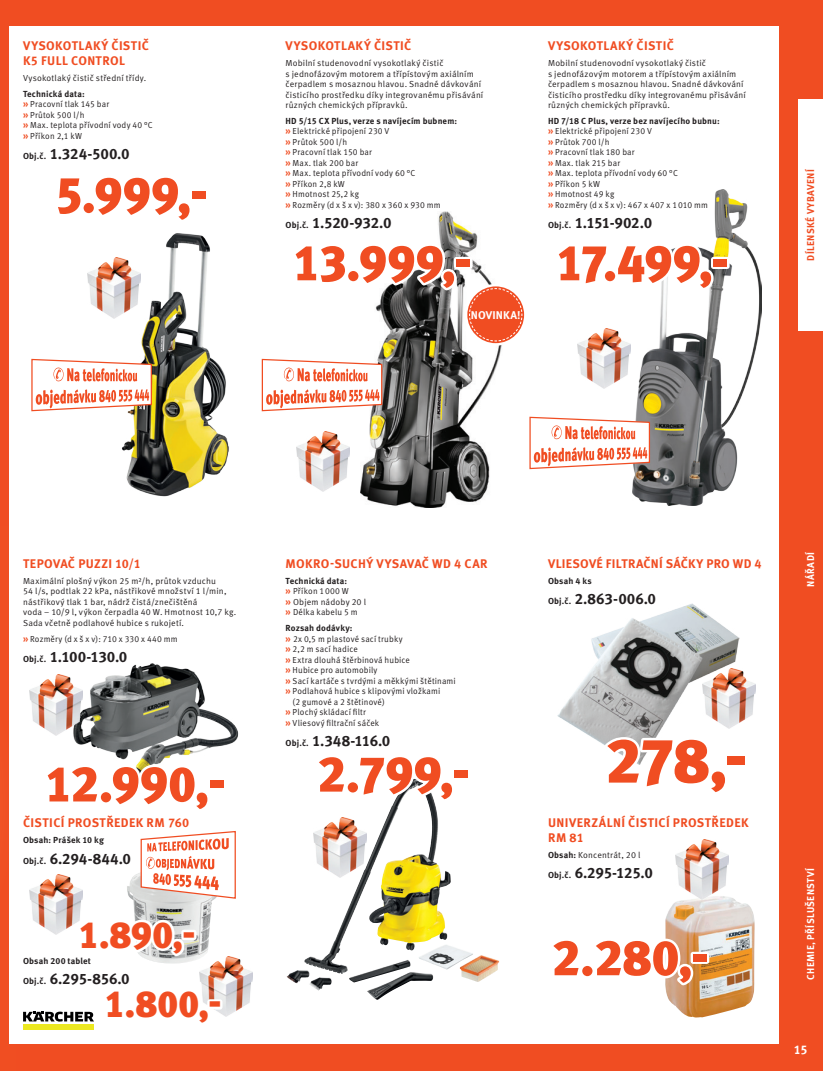
<style>
.page{position:relative;width:823px;height:1071px;background:#fff}
.page>*{position:absolute;margin:0;border:0;box-sizing:border-box;transform-origin:0 0}
.t1{font:900 62.5px "Meta Pro";color:#f04d22}
.t2{font:900 50px "Meta Pro";letter-spacing:-.005em;color:#f04d22}
.t3{font:900 37.5px/69.5px "Meta Pro";color:#f04d22}
.t4{font:700 15px "Meta Pro";letter-spacing:-.015em;color:#231f20}
.t5{font:700 12.5px/15px "Meta Pro";letter-spacing:.03em;color:#f04d22}
.t6{font:700 12.5px "Meta Pro";color:#fff}
.t7{font:700 11.25px "Meta Pro";letter-spacing:.005em;color:#fff}
.t8{font:700 10px "Meta Pro";letter-spacing:.04em;color:#fff}
.t9{font:700 10px "Meta Pro";letter-spacing:.04em;color:#f04d22}
.t10{font:8.75px/10.5px "Meta Pro Norm";letter-spacing:.02em;color:#231f20;scale:.96 1}
.t11{font:8.75px/10.5px "Meta Pro Norm";letter-spacing:.02em;color:#231f20}
.t12{font:700 8.75px "Meta Pro";letter-spacing:.015em;color:#231f20}
.s1{font-family:"Meta Pro";font-weight:700;font-size:10px;color:#f04d22}
.s2{font-size:8.75px}
.s3{font-family:"Meta Pro";font-weight:700}
</style>
<div class="page">
<div style="left:0;top:0;width:822px;height:1070px;background:#f04d22"></div>
<div style="left:9px;top:27px;width:769px;height:1017px;background:#fff"></div>
<div style="left:797px;top:99px;width:25px;height:231px;background:#fff"></div>
<img style="left:113px;top:233px;width:116px;height:264px">
<svg style="left:31px;top:358px;width:121px;height:54px"></svg>
<img style="left:360px;top:211px;width:142px;height:296px">
<svg style="left:360px;top:241px;width:99px;height:52px"></svg>
<div style="left:453px;top:257px;width:19px;height:12px;border:5px solid #fff"></div>
<img style="left:632px;top:189px;width:128px;height:316px">
<svg style="left:632px;top:241px;width:83px;height:52px"></svg>
<div style="left:710px;top:257px;width:19px;height:12px;border:5px solid #fff"></div>
<svg style="left:261px;top:358px;width:122px;height:54px"></svg>
<svg style="left:529px;top:416px;width:121px;height:53px"></svg>
<div style="left:23px;top:1024px;width:71px;height:5px;background:#ece820"></div>
<svg style="left:23px;top:1011px;width:71px;height:11px"></svg>
<img style="left:304px;top:804px;width:113px;height:162px">
<img style="left:54px;top:663px;width:185px;height:98px">
<svg style="left:393px;top:779px;width:42px;height:25px"></svg>
<img style="left:127px;top:873px;width:87px;height:90px">
<svg style="left:140px;top:831px;width:96px;height:68px"></svg>
<img style="left:665px;top:897px;width:89px;height:120px">
<svg style="left:665px;top:935px;width:30px;height:52px"></svg>
<div style="left:690px;top:951px;width:18px;height:12px;border:5px solid #fff"></div>
<img style="left:557px;top:603px;width:182px;height:137px">
<svg style="left:597px;top:734px;width:132px;height:31px"></svg>
<div style="left:464px;top:284px;width:62px;height:61px;border:2px solid #fff;border-radius:50%"></div>
<svg style="left:468px;top:288px;width:54px;height:54px;background:#f26e4c"></svg>
<svg style="left:116px;top:761px;width:46px;height:33px"></svg>
<img style="left:87px;top:258px;width:53px;height:60px">
<img style="left:296px;top:431px;width:53px;height:60px">
<img style="left:577px;top:328px;width:52px;height:61px">
<img style="left:702px;top:668px;width:53px;height:60px">
<img style="left:313px;top:817px;width:53px;height:60px">
<img style="left:29px;top:674px;width:53px;height:60px">
<img style="left:29px;top:874px;width:53px;height:60px">
<svg style="left:74px;top:916px;width:113px;height:42px"></svg>
<div style="left:181px;top:929px;width:15px;height:10px;border:5px solid #fff"></div>
<img style="left:199px;top:955px;width:53px;height:61px">
<svg style="left:199px;top:986px;width:14px;height:30px"></svg>
<div style="left:207px;top:998px;width:15px;height:11px;border:5px solid #fff"></div>
<img style="left:675px;top:839px;width:53px;height:60px">
<h3 class="t5" style="left:23px;top:38px;width:127px">VYSOKOTLAKÝ ČISTIČ<br>K5 FULL CONTROL</h3>
<p class="t11" style="left:23px;top:72px;width:125px">Vysokotlaký čistič střední třídy.</p>
<p class="t12" style="left:23px;top:87px;width:63px">Technická data:</p>
<p class="t10" style="left:23px;top:98px;width:136px"><span class="s1">»</span> Pracovní tlak 145 bar<br><span class="s1">»</span> Průtok 500 l/h<br><span class="s1">»</span> Max. teplota přívodní vody 40 °C <span class="s1">»</span> Příkon 2,1 kW</p>
<h3 class="t4" style="left:23px;top:142px;width:108px"><span class="s2">Obj.č.</span> 1.324-500.0</h3>
<h2 class="t2" style="left:55px;top:155px;width:154px">5.999,-</h2>
<h3 class="t5" style="left:285px;top:38px;width:127px">VYSOKOTLAKÝ ČISTIČ</h3>
<p class="t11" style="left:285px;top:57px;width:199px">Mobilní studenovodní vysokotlaký čistič<br>s jednofázovým motorem a třípístovým axiálním čerpadlem s mosaznou hlavou. Snadné dávkování čisticího prostředku díky integrovanému přisávání různých chemických přípravků.</p>
<p class="t12" style="left:285px;top:114px;width:173px">HD 5/15 CX Plus, verze s navíjecím bubnem:</p>
<p class="t10" style="left:285px;top:125px;width:163px"><span class="s1">»</span> Elektrické připojení 230 V<br><span class="s1">»</span> Průtok 500 l/h<br><span class="s1">»</span> Pracovní tlak 150 bar<br><span class="s1">»</span> Max. tlak 200 bar<br><span class="s1">»</span> Max. teplota přívodní vody 60 °C<br><span class="s1">»</span> Příkon 2,8 kW<br><span class="s1">»</span> Hmotnost 25,2 kg<br><span class="s1">»</span> Rozměry (d x š x v): 380 x 360 x 930 mm</p>
<h3 class="t4" style="left:285px;top:211px;width:108px"><span class="s2">Obj.č.</span> 1.520-932.0</h3>
<h3 class="t5" style="left:548px;top:38px;width:127px">VYSOKOTLAKÝ ČISTIČ</h3>
<p class="t11" style="left:547px;top:57px;width:199px">Mobilní studenovodní vysokotlaký čistič<br>s jednofázovým motorem a třípístovým axiálním čerpadlem s mosaznou hlavou. Snadné dávkování čisticího prostředku díky integrovanému přisávání různých chemických přípravků.</p>
<p class="t12" style="left:547px;top:114px;width:173px">HD 7/18 C Plus, verze bez navíjecího bubnu:</p>
<p class="t10" style="left:547px;top:125px;width:168px"><span class="s1">»</span> Elektrické připojení 230 V<br><span class="s1">»</span> Průtok 700 l/h<br><span class="s1">»</span> Pracovní tlak 180 bar<br><span class="s1">»</span> Max. tlak 215 bar<br><span class="s1">»</span> Max. teplota přívodní vody 60 °C<br><span class="s1">»</span> Příkon 5 kW<br><span class="s1">»</span> Hmotnost 49 kg<br><span class="s1">»</span> Rozměry (d x š x v): 467 x 407 x 1010 mm</p>
<h3 class="t4" style="left:547px;top:211px;width:106px"><span class="s2">Obj.č.</span> 1.151-902.0</h3>
<h2 class="t2" style="left:292px;top:223px;width:181px">13.999,-</h2>
<h2 class="t2" style="left:555px;top:223px;width:175px">17.499,-</h2>
<p class="t7" style="left:470px;top:306px;width:51px">NOVINKA!</p>
<p class="t9" style="left:802px;top:261px;width:93px;rotate:-90deg">DÍLENSKÉ VYBAVENÍ</p>
<h3 class="t5" style="left:23px;top:555px;width:119px">TEPOVAČ PUZZI 10/1</h3>
<p class="t11" style="left:23px;top:574px;width:215px">Maximální plošný výkon 25 m²/h, průtok vzduchu<br>54 l/s, podtlak 22 kPa, nástřikové množství 1 l/min, nástřikový tlak 1 bar, nádrž čistá/znečištěná<br>voda – 10/9 l, výkon čerpadla 40 W. Hmotnost 10,7 kg.<br>Sada včetně podlahové hubice s rukojetí.</p>
<p class="t10" style="left:23px;top:632px;width:162px"><span class="s1">»</span> Rozměry (d x š x v): 710 x 330 x 440 mm</p>
<h3 class="t4" style="left:23px;top:645px;width:106px"><span class="s2">Obj.č.</span> 1.100-130.0</h3>
<h2 class="t2" style="left:44px;top:744px;width:183px">12.990,-</h2>
<h3 class="t5" style="left:23px;top:814px;width:167px">ČISTICÍ PROSTŘEDEK RM 760</h3>
<p class="t12" style="left:23px;top:833px;width:83px">Obsah: Prášek 10 kg</p>
<h3 class="t4" style="left:23px;top:846px;width:109px"><span class="s2">Obj.č.</span> 6.294-844.0</h3>
<h3 class="t3" style="left:104px;top:898px;width:119px;text-indent:-26px">1.890,-<br>1.800,-</h3>
<p class="t12" style="left:23px;top:953px;width:69px">Obsah 200 tablet</p>
<h3 class="t4" style="left:23px;top:966px;width:108px"><span class="s2">Obj.č.</span> 6.295-856.0</h3>
<h3 class="t5" style="left:285px;top:555px;width:203px">MOKRO-SUCHÝ VYSAVAČ WD 4 CAR</h3>
<p class="t12" style="left:285px;top:573px;width:63px">Technická data:</p>
<p class="t10" style="left:285px;top:585px;width:85px"><span class="s1">»</span> Příkon 1000 W<br><span class="s1">»</span> Objem nádoby 20 l <span class="s1">»</span> Délka kabelu 5 m</p>
<p class="t12" style="left:285px;top:621px;width:68px">Rozsah dodávky:</p>
<p class="t10" style="left:285px;top:632px;width:123px"><span class="s1">»</span> 2x 0,5 m plastové sací trubky</p>
<p class="t10" style="left:285px;top:643px;width:77px"><span class="s1">»</span> 2,2 m sací hadice</p>
<p class="t10" style="left:285px;top:653px;width:131px"><span class="s1">»</span> Extra dlouhá štěrbinová hubice</p>
<p class="t10" style="left:285px;top:664px;width:97px"><span class="s1">»</span> Hubice pro automobily</p>
<p class="t10" style="left:285px;top:674px;width:179px"><span class="s1">»</span> Sací kartáče s tvrdými a měkkými štětinami</p>
<p class="t10" style="left:285px;top:685px;width:163px"><span class="s1">»</span> Podlahová hubice s klipovými vložkami</p>
<p class="t10" style="left:292px;top:695px;width:98px">(2 gumové a 2 štětinové)</p>
<p class="t10" style="left:285px;top:706px;width:85px"><span class="s1">»</span> Plochý skládací filtr</p>
<p class="t10" style="left:285px;top:716px;width:99px"><span class="s1">»</span> Vliesový filtrační sáček</p>
<h3 class="t4" style="left:285px;top:729px;width:106px"><span class="s2">Obj.č.</span> 1.348-116.0</h3>
<h2 class="t2" style="left:317px;top:734px;width:154px">2.799,-</h2>
<h3 class="t5" style="left:548px;top:555px;width:215px">VLIESOVÉ FILTRAČNÍ SÁČKY PRO WD 4</h3>
<p class="t12" style="left:547px;top:573px;width:45px">Obsah 4 ks</p>
<h3 class="t4" style="left:547px;top:587px;width:110px"><span class="s2">Obj.č.</span> 2.863-006.0</h3>
<p class="t8" style="left:802px;top:586px;width:36px;rotate:-90deg">NÁŘADÍ</p>
<h1 class="t1" style="left:605px;top:711px;width:144px">278,-</h1>
<h3 class="t5" style="left:548px;top:814px;width:202px">UNIVERZÁLNÍ ČISTICÍ PROSTŘEDEK<br>RM 81</h3>
<p class="t11" style="left:547px;top:848px;width:94px"><span class="s3">Obsah:</span> Koncentrát, 20 l</p>
<h3 class="t4" style="left:547px;top:860px;width:106px"><span class="s2">Obj.č.</span> 6.295-125.0</h3>
<h2 class="t2" style="left:551px;top:917px;width:159px">2.280,-</h2>
<p class="t8" style="left:802px;top:979px;width:113px;rotate:-90deg">CHEMIE, PŘÍSLUŠENSTVÍ</p>
<h3 class="t6" style="left:793px;top:1039px;width:15px">15</h3>
</div>
